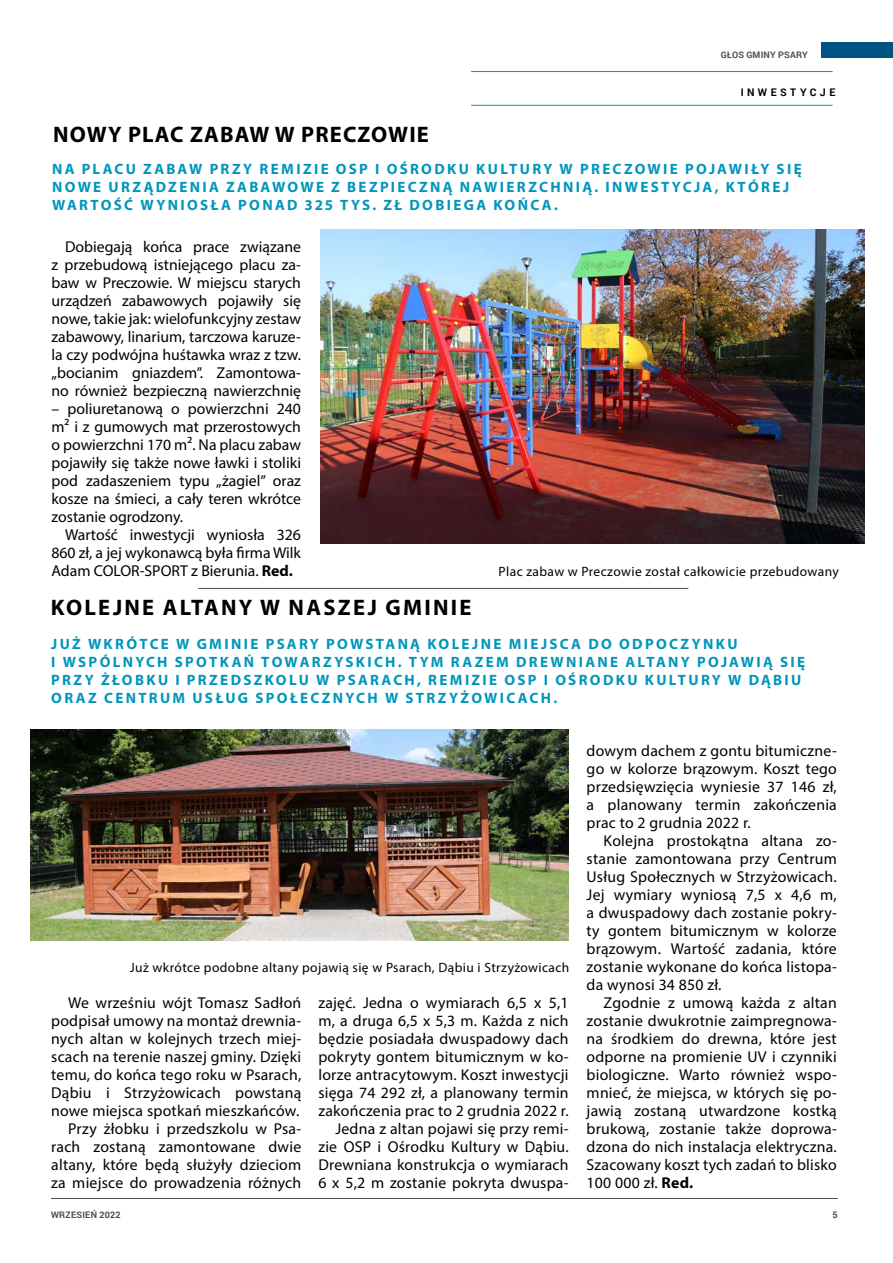
<style>
.page{position:relative;width:893px;height:1263px;background:#fff}
.page>*{position:absolute;margin:0;border:0;box-sizing:border-box;transform-origin:0 0}
.Headline{font:700 22.5px "Myriad Pro";letter-spacing:.1em;color:#000}
.Headline-2{font:700 22.5px "Myriad Pro";letter-spacing:.06em;color:#000}
.Details{font:15.75px/18px "Myriad Pro";letter-spacing:.015em;color:#000;text-align:justify}
.Fourth_tittle{font:700 15px/18px "Myriad Pro";letter-spacing:.155em;color:#0096bc}
.Details-2{font:13.5px "Myriad Pro";letter-spacing:.03em;color:#000}
.Info_Text_7{font:700 10.5px "Roboto";letter-spacing:.325em;color:#000}
.t1{font:700 9px "Roboto";letter-spacing:.025em;color:#4d4d4f}
.s1{font-weight:700}
</style>
<div class="page">
<hr style="left:471px;top:71px;width:362px;height:1px;background:#0096bc">
<hr style="left:471px;top:105px;width:362px;height:1px;background:#0096bc">
<hr style="left:198px;top:588px;width:490px;height:1px;background:#4d4d4f">
<img style="left:31px;top:729px;width:538px;height:211px">
<img style="left:320px;top:230px;width:544px;height:313px">
<hr style="left:51px;top:1198px;width:787px;height:1px;background:#4d4d4f">
<div style="left:821px;top:43px;width:72px;height:15px;background:#005482"></div>
<p class="t1" style="left:721px;top:48px;width:89px">GŁOS GMINY PSARY</p>
<p class="Info_Text_7" style="left:741px;top:84px;width:96px">INWESTYCJE</p>
<p class="Headline-2" style="left:53px;top:119px;width:377px">NOWY PLAC ZABAW W PRECZOWIE</p>
<p class="Fourth_tittle" style="left:52px;top:159px;width:751px">NA PLACU ZABAW PRZY REMIZIE OSP I OŚRODKU KULTURY W PRECZOWIE POJAWIŁY SIĘ<br>NOWE URZĄDZENIA ZABAWOWE Z BEZPIECZNĄ NAWIERZCHNIĄ. INWESTYCJA, KTÓREJ<br>WARTOŚĆ WYNIOSŁA PONAD 325 TYS. ZŁ DOBIEGA KOŃCA.</p>
<p class="Details" style="left:51px;top:237px;width:251px;text-indent:14px">Dobiegają końca prace związane z przebudową istniejącego placu za&shy;baw w Preczowie. W miejscu starych urządzeń zabawowych pojawiły się nowe, takie jak: wielofunkcyjny zestaw zabawowy, linarium, tarczowa karuze&shy;la czy podwójna huśtawka wraz z tzw. „bocianim gniazdem”. Zamontowa&shy;no również bezpieczną nawierzchnię</p>
<p class="Details" style="left:51px;top:399px;width:251px">– poliuretanową o powierzchni 240 m² i z gumowych mat przerostowych o powierzchni 170 m². Na placu zabaw pojawiły się także nowe ławki i stoliki pod zadaszeniem typu „żagiel” oraz kosze na śmieci, a cały teren wkrótce zostanie ogrodzony.</p>
<p class="Details" style="left:51px;top:525px;width:251px;text-indent:14px">Wartość inwestycji wyniosła 326<br>860 zł, a jej wykonawcą była firma Wilk Adam COLOR-SPORT z Bierunia. <span class="s1">Red.</span></p>
<p class="Details-2" style="left:499px;top:563px;width:342px">Plac zabaw w Preczowie został całkowicie przebudowany</p>
<p class="Headline" style="left:51px;top:593px;width:422px">KOLEJNE ALTANY W NASZEJ GMINIE</p>
<p class="Fourth_tittle" style="left:51px;top:634px;width:755px">JUŻ WKRÓTCE W GMINIE PSARY POWSTANĄ KOLEJNE MIEJSCA DO ODPOCZYNKU<br>I WSPÓLNYCH SPOTKAŃ TOWARZYSKICH. TYM RAZEM DREWNIANE ALTANY POJAWIĄ SIĘ PRZY ŻŁOBKU I PRZEDSZKOLU W PSARACH, REMIZIE OSP I OŚRODKU KULTURY W DĄBIU ORAZ CENTRUM USŁUG SPOŁECZNYCH W STRZYŻOWICACH.</p>
<p class="Details-2" style="left:130px;top:959px;width:441px">Już wkrótce podobne altany pojawią się w Psarach, Dąbiu i Strzyżowicach</p>
<p class="Details" style="left:51px;top:993px;width:252px;text-indent:17px">We wrześniu wójt Tomasz Sadłoń podpisał umowy na montaż drewnia&shy;nych altan w kolejnych trzech miej&shy;scach na terenie naszej gminy. Dzięki temu, do końca tego roku w Psarach, Dąbiu i Strzyżowicach powstaną nowe miejsca spotkań mieszkańców.</p>
<p class="Details" style="left:51px;top:1119px;width:252px;text-indent:17px">Przy żłobku i przedszkolu w Psa&shy;rach zostaną zamontowane dwie altany, które będą służyły dzieciom za miejsce do prowadzenia różnych</p>
<p class="Details" style="left:318px;top:993px;width:252px">zajęć. Jedna o wymiarach 6,5 x 5,1 m, a druga 6,5 x 5,3 m. Każda z nich będzie posiadała dwuspadowy dach pokryty gontem bitumicznym w ko&shy;lorze antracytowym. Koszt inwestycji sięga 74 292 zł, a planowany termin zakończenia prac to 2 grudnia 2022 r.</p>
<p class="Details" style="left:318px;top:1119px;width:252px;text-indent:17px">Jedna z altan pojawi się przy remi&shy;zie OSP i Ośrodku Kultury w Dąbiu.<br>Drewniana konstrukcja o wymiarach 6 x 5,2 m zostanie pokryta dwuspa-</p>
<p class="Details" style="left:587px;top:741px;width:252px">dowym dachem z gontu bitumiczne&shy;go w kolorze brązowym. Koszt tego przedsięwzięcia wyniesie 37 146 zł, a planowany termin zakończenia prac to 2 grudnia 2022 r.</p>
<p class="Details" style="left:587px;top:831px;width:252px;text-indent:17px">Kolejna prostokątna altana zo&shy;stanie zamontowana przy Centrum Usług Społecznych w Strzyżowicach.<br>Jej wymiary wyniosą 7,5 x 4,6 m, a dwuspadowy dach zostanie pokry&shy;ty gontem bitumicznym w kolorze brązowym. Wartość zadania, które zostanie wykonane do końca listopa&shy;da wynosi 34 850 zł.</p>
<p class="Details" style="left:587px;top:993px;width:252px;text-indent:17px">Zgodnie z umową każda z altan zostanie dwukrotnie zaimpregnowa&shy;na środkiem do drewna, które jest odporne na promienie UV i czynniki biologiczne. Warto również wspo&shy;mnieć, że miejsca, w których się po&shy;jawią zostaną utwardzone kostką brukową, zostanie także doprowa&shy;dzona do nich instalacja elektryczna.<br>Szacowany koszt tych zadań to blisko 100 000 zł. <span class="s1">Red.</span></p>
<p class="t1" style="left:51px;top:1208px;width:71px">WRZESIEŃ 2022</p>
<p class="t1" style="left:832px;top:1208px;width:7px">5</p>
</div>
